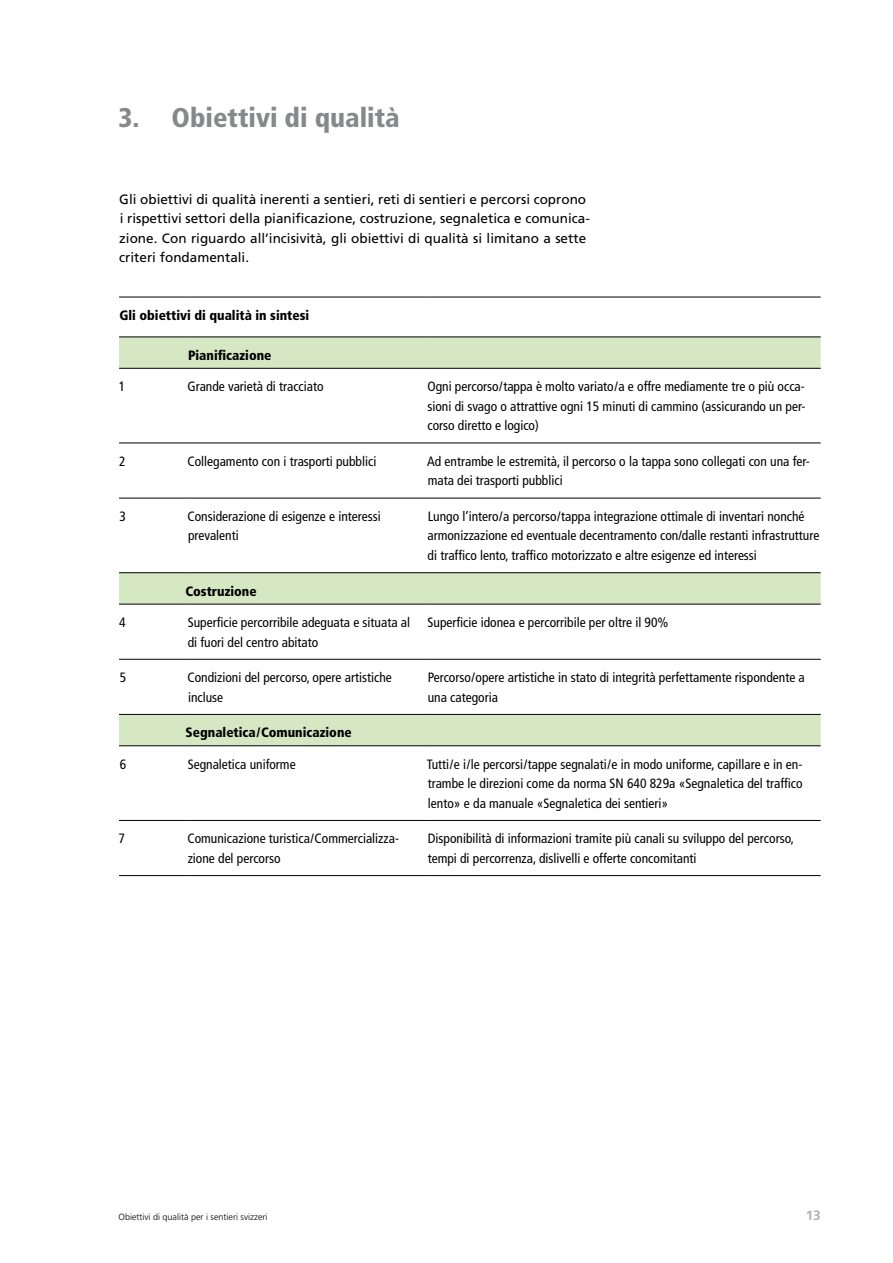
<style>
.page{position:relative;width:893px;height:1263px;background:#fff}
.page>*{position:absolute;margin:0;border:0;box-sizing:border-box;transform-origin:0 0}
.t1{font:900 condensed 27px "Frutiger LT Std";color:#868889}
.t2{font:condensed 13.5px/19.5px "Frutiger LT Std";color:#000}
.t3{font:13.5px/19.5px "Frutiger LT Std";color:#000}
.t4{font:900 condensed 13.5px "Frutiger LT Std";color:#000}
.t5{font:700 13.5px "Frutiger LT Std";color:#b1b2b4}
.t6{font:300 9px "Frutiger LT Std";color:#000}
</style>
<div class="page">
<hr style="left:0;top:842px;width:1px;height:421px;background:#4bac23">
<svg style="left:119px;top:337px;width:702px;height:408px"></svg>
<hr style="left:119px;top:297px;width:68px;height:1px;background:#000">
<hr style="left:187px;top:297px;width:240px;height:1px;background:#000">
<hr style="left:427px;top:297px;width:394px;height:1px;background:#000">
<hr style="left:119px;top:336px;width:68px;height:1px;background:#000">
<hr style="left:187px;top:336px;width:240px;height:1px;background:#000">
<hr style="left:427px;top:336px;width:394px;height:1px;background:#000">
<hr style="left:119px;top:368px;width:68px;height:1px;background:#000">
<hr style="left:187px;top:368px;width:240px;height:1px;background:#000">
<hr style="left:427px;top:368px;width:394px;height:1px;background:#000">
<hr style="left:119px;top:443px;width:68px;height:1px;background:#000">
<hr style="left:187px;top:443px;width:240px;height:1px;background:#000">
<hr style="left:427px;top:443px;width:394px;height:1px;background:#000">
<hr style="left:119px;top:498px;width:68px;height:1px;background:#000">
<hr style="left:187px;top:498px;width:240px;height:1px;background:#000">
<hr style="left:427px;top:498px;width:394px;height:1px;background:#000">
<hr style="left:119px;top:572px;width:68px;height:1px;background:#000">
<hr style="left:187px;top:572px;width:240px;height:1px;background:#000">
<hr style="left:427px;top:572px;width:394px;height:1px;background:#000">
<hr style="left:119px;top:604px;width:68px;height:1px;background:#000">
<hr style="left:187px;top:604px;width:240px;height:1px;background:#000">
<hr style="left:427px;top:604px;width:394px;height:1px;background:#000">
<hr style="left:119px;top:659px;width:68px;height:1px;background:#000">
<hr style="left:187px;top:659px;width:240px;height:1px;background:#000">
<hr style="left:427px;top:659px;width:394px;height:1px;background:#000">
<hr style="left:119px;top:714px;width:68px;height:1px;background:#000">
<hr style="left:187px;top:714px;width:240px;height:1px;background:#000">
<hr style="left:427px;top:714px;width:394px;height:1px;background:#000">
<hr style="left:119px;top:745px;width:68px;height:1px;background:#000">
<hr style="left:187px;top:745px;width:240px;height:1px;background:#000">
<hr style="left:427px;top:745px;width:394px;height:1px;background:#000">
<hr style="left:119px;top:820px;width:68px;height:1px;background:#000">
<hr style="left:187px;top:820px;width:240px;height:1px;background:#000">
<hr style="left:427px;top:820px;width:394px;height:1px;background:#000">
<hr style="left:119px;top:875px;width:68px;height:1px;background:#000">
<hr style="left:187px;top:875px;width:240px;height:1px;background:#000">
<hr style="left:427px;top:875px;width:394px;height:1px;background:#000">
<h1 class="t1" style="left:119px;top:101px;width:283px">3. Obiettivi di qualità</h1>
<p class="t3" style="left:119px;top:189px;width:472px">Gli obiettivi di qualità inerenti a sentieri, reti di sentieri e percorsi coprono i rispettivi settori della pianificazione, costruzione, segnaletica e comunica&shy;zione. Con riguardo all’incisività, gli obiettivi di qualità si limitano a sette criteri fondamentali.</p>
<p class="t4" style="left:119px;top:307px;width:191px">Gli obiettivi di qualità in sintesi</p>
<p class="t4" style="left:188px;top:347px;width:85px">Pianificazione</p>
<p class="t2" style="left:119px;top:377px;width:8px">1</p>
<p class="t2" style="left:187px;top:377px;width:138px">Grande varietà di tracciato</p>
<p class="t2" style="left:427px;top:377px;width:379px;text-align:justify">Ogni percorso/tappa è molto variato/a e offre mediamente tre o più occa&shy;sioni di svago o attrattive ogni 15 minuti di cammino (assicurando un per&shy;corso diretto e logico)</p>
<p class="t2" style="left:119px;top:451px;width:8px">2</p>
<p class="t2" style="left:187px;top:451px;width:190px">Collegamento con i trasporti pubblici</p>
<p class="t2" style="left:427px;top:451px;width:384px">Ad entrambe le estremità, il percorso o la tappa sono collegati con una fer&shy;mata dei trasporti pubblici</p>
<p class="t2" style="left:120px;top:507px;width:8px">3</p>
<p class="t2" style="left:187px;top:507px;width:195px">Considerazione di esigenze e interessi prevalenti</p>
<p class="t2" style="left:427px;top:507px;width:393px">Lungo l’intero/a percorso/tappa integrazione ottimale di inventari nonché armonizzazione ed eventuale decentramento con/dalle restanti infrastrutture di traffico lento, traffico motorizzato e altre esigenze ed interessi</p>
<p class="t4" style="left:185px;top:583px;width:73px">Costruzione</p>
<p class="t2" style="left:119px;top:613px;width:8px">4</p>
<p class="t2" style="left:188px;top:613px;width:224px">Superficie percorribile adeguata e situata al di fuori del centro abitato</p>
<p class="t2" style="left:427px;top:613px;width:243px">Superficie idonea e percorribile per oltre il 90%</p>
<p class="t2" style="left:120px;top:668px;width:8px">5</p>
<p class="t2" style="left:187px;top:668px;width:206px">Condizioni del percorso, opere artistiche incluse</p>
<p class="t2" style="left:428px;top:668px;width:379px">Percorso/opere artistiche in stato di integrità perfettamente rispondente a una categoria</p>
<p class="t4" style="left:186px;top:724px;width:168px">Segnaletica/Comunicazione</p>
<p class="t2" style="left:120px;top:754px;width:8px">6</p>
<p class="t2" style="left:188px;top:754px;width:109px">Segnaletica uniforme</p>
<p class="t2" style="left:427px;top:754px;width:377px;text-align:justify">Tutti/e i/le percorsi/tappe segnalati/e in modo uniforme, capillare e in en&shy;trambe le direzioni come da norma SN 640 829a «Segnaletica del traffico lento» e da manuale «Segnaletica dei sentieri»</p>
<p class="t2" style="left:119px;top:829px;width:8px">7</p>
<p class="t2" style="left:187px;top:829px;width:213px">Comunicazione turistica/Commercializza&shy;zione del percorso</p>
<p class="t2" style="left:428px;top:829px;width:368px">Disponibilità di informazioni tramite più canali su sviluppo del percorso, tempi di percorrenza, dislivelli e offerte concomitanti</p>
<p class="t6" style="left:119px;top:1212px;width:150px">Obiettivi di qualità per i sentieri svizzeri</p>
<p class="t5" style="left:806px;top:1208px;width:15px">13</p>
</div>
